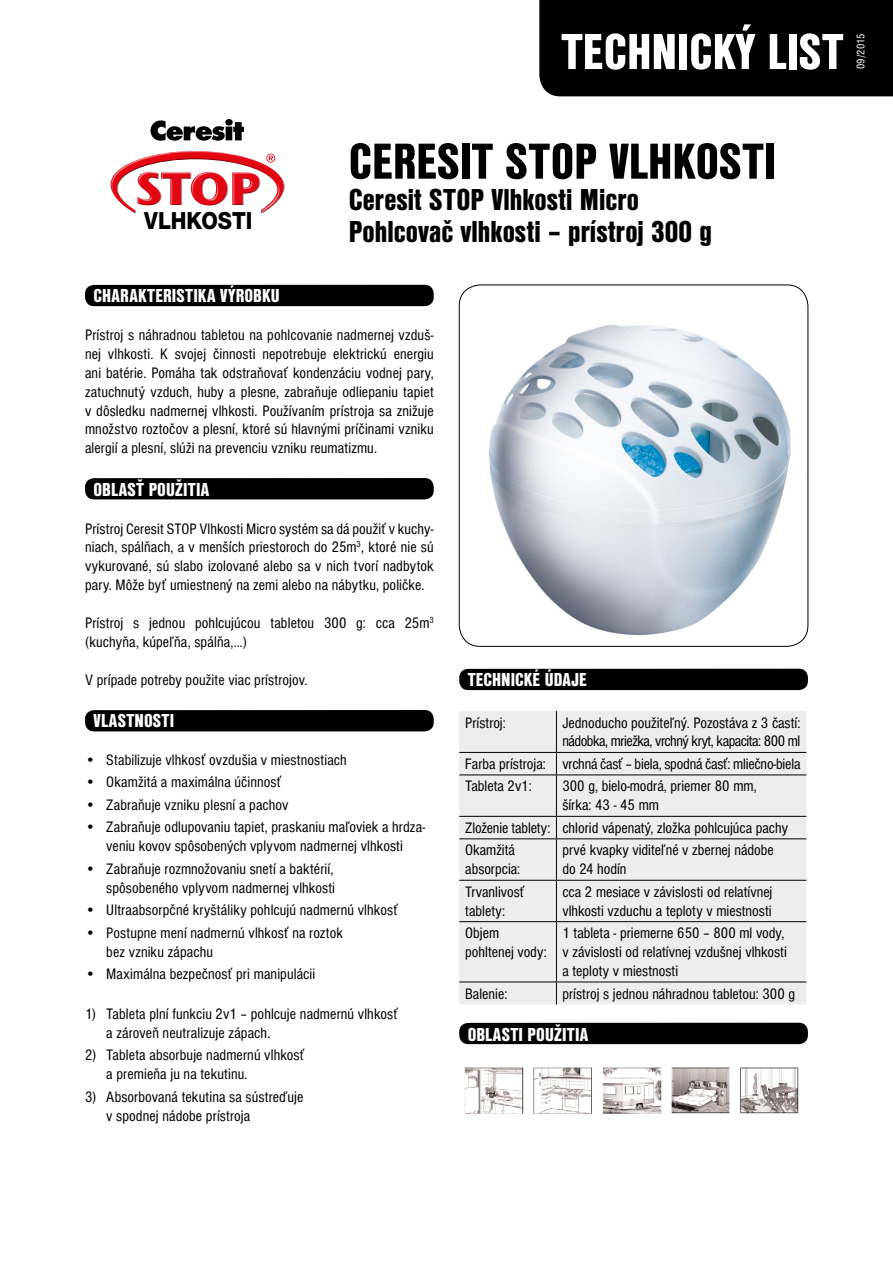
<style>
.page{position:relative;width:893px;height:1263px;background:#fff}
.page>*{position:absolute;margin:0;border:0;box-sizing:border-box;transform-origin:0 0}
.t1{font:52.5px "Nimbus Sans DOT Blac Cond";color:#000}
.t2{font:52.5px "Nimbus Sans DOT Blac Cond";color:#fff}
.t3{font:31.5px/31.5px "Nimbus Sans DOT Blac Cond";color:#000}
.t4{font:800 23.7px "Helvetica Neue CE";color:#000;scale:.9 1}
.t5{font:19.5px "Nimbus Sans DOT Blac Cond";letter-spacing:.01em;color:#fff}
.t6{font:condensed 15.75px/18.9px "Nimbus Sans DOT";letter-spacing:.005em;color:#000}
.t7{font:condensed 11.4px "Nimbus Sans DOT";letter-spacing:-.015em;color:#fff}
</style>
<div class="page">
<div style="left:85px;top:285px;width:349px;height:21px;background:#000;border-radius:9px"></div>
<div style="left:459px;top:669px;width:349px;height:21px;background:#000;border-radius:9px"></div>
<div style="left:459px;top:1023px;width:349px;height:21px;background:#000;border-radius:9px"></div>
<div style="left:85px;top:478px;width:349px;height:21px;background:#000;border-radius:9px"></div>
<div style="left:85px;top:710px;width:349px;height:21px;background:#000;border-radius:9px"></div>
<div style="left:539px;top:0;width:354px;height:96px;background:#000"></div>
<div style="left:459px;top:711px;width:347px;height:293px;background:#ededed"></div>
<hr style="left:556px;top:711px;width:1px;height:41px;background:#000">
<hr style="left:459px;top:752px;width:97px;height:1px;background:#000">
<hr style="left:556px;top:752px;width:250px;height:1px;background:#000">
<svg style="left:556px;top:753px;width:1px;height:21px"></svg>
<hr style="left:459px;top:774px;width:97px;height:1px;background:#000">
<hr style="left:556px;top:774px;width:250px;height:1px;background:#000">
<hr style="left:556px;top:775px;width:1px;height:41px;background:#000">
<hr style="left:459px;top:816px;width:97px;height:1px;background:#000">
<hr style="left:556px;top:816px;width:250px;height:1px;background:#000">
<svg style="left:556px;top:817px;width:1px;height:21px"></svg>
<hr style="left:459px;top:838px;width:97px;height:1px;background:#000">
<hr style="left:556px;top:838px;width:250px;height:1px;background:#000">
<hr style="left:556px;top:839px;width:1px;height:41px;background:#000">
<hr style="left:459px;top:880px;width:97px;height:1px;background:#000">
<hr style="left:556px;top:880px;width:250px;height:1px;background:#000">
<hr style="left:556px;top:881px;width:1px;height:40px;background:#000">
<hr style="left:459px;top:921px;width:97px;height:1px;background:#000">
<hr style="left:556px;top:921px;width:250px;height:1px;background:#000">
<hr style="left:556px;top:922px;width:1px;height:59px;background:#000">
<hr style="left:459px;top:981px;width:97px;height:1px;background:#000">
<hr style="left:556px;top:981px;width:250px;height:1px;background:#000">
<svg style="left:556px;top:982px;width:1px;height:22px"></svg>
<img style="left:459px;top:285px;width:349px;height:361px">
<div style="left:459px;top:285px;width:349px;height:362px;border:1px solid #000;border-radius:21px"></div>
<svg style="left:150px;top:119px;width:94px;height:22px"></svg>
<img style="left:111px;top:151px;width:174px;height:62px">
<img style="left:464px;top:1067px;width:335px;height:47px">
<h1 class="t2" style="left:561px;top:22px;width:284px">TECHNICKÝ LIST</h1>
<p class="t7" style="left:855px;top:69px;width:37px;rotate:-90deg">09/2015</p>
<h3 class="t4" style="left:144px;top:206px;width:122px">VLHKOSTI</h3>
<h1 class="t1" style="left:349px;top:131px;width:429px">CERESIT STOP VLHKOSTI</h1>
<h2 class="t3" style="left:349px;top:184px;width:365px">Ceresit STOP Vlhkosti Micro<br>Pohlcovač vlhkosti – prístroj 300 g</h2>
<p class="t5" style="left:94px;top:285px;width:188px">CHARAKTERISTIKA VÝROBKU</p>
<p class="t6" style="left:85px;top:326px;width:350px;text-align:justify">Prístroj s náhradnou tabletou na pohlcovanie nadmernej vzduš&shy;nej vlhkosti. K svojej činnosti nepotrebuje elektrickú energiu ani batérie. Pomáha tak odstraňovať kondenzáciu vodnej pary, zatuchnutý vzduch, huby a plesne, zabraňuje odliepaniu tapiet v dôsledku nadmernej vlhkosti. Používaním prístroja sa znižuje množstvo roztočov a plesní, ktoré sú hlavnými príčinami vzniku alergií a plesní, slúži na prevenciu vzniku reumatizmu.</p>
<p class="t5" style="left:94px;top:478px;width:117px">OBLASŤ POUŽITIA</p>
<p class="t6" style="left:85px;top:519px;width:350px;text-align:justify">Prístroj Ceresit STOP Vlhkosti Micro systém sa dá použiť v kuchy&shy;niach, spálňach, a v menších priestoroch do 25m<sup>3</sup>, ktoré nie sú vykurované, sú slabo izolované alebo sa v nich tvorí nadbytok pary. Môže byť umiestnený na zemi alebo na nábytku, poličke.</p>
<p class="t6" style="left:85px;top:614px;width:350px">Prístroj s jednou pohlcujúcou tabletou 300 g: cca 25m<sup>3 </sup>(kuchyňa, kúpeľňa, spálňa,...)</p>
<p class="t6" style="left:85px;top:670px;width:224px">V prípade potreby použite viac prístrojov.</p>
<p class="t5" style="left:94px;top:709px;width:82px">VLASTNOSTI</p>
<p class="t6" style="left:85px;top:750px;width:263px">• Stabilizuje vlhkosť ovzdušia v miestnostiach</p>
<p class="t6" style="left:85px;top:773px;width:198px">• Okamžitá a maximálna účinnosť</p>
<p class="t6" style="left:85px;top:795px;width:205px">• Zabraňuje vzniku plesní a pachov</p>
<p class="t6" style="left:85px;top:818px;width:342px;text-align:center">• Zabraňuje odlupovaniu tapiet, praskaniu maľoviek a hrdza&shy;veniu kovov spôsobených vplyvom nadmernej vlhkosti</p>
<p class="t6" style="left:85px;top:859px;width:252px;text-align:right">• Zabraňuje rozmnožovaniu snetí a baktérií, spôsobeného vplyvom nadmernej vlhkosti</p>
<p class="t6" style="left:85px;top:901px;width:314px">• Ultraabsorpčné kryštáliky pohlcujú nadmernú vlhkosť</p>
<p class="t6" style="left:106px;top:923px;width:238px;text-indent:-21px">• Postupne mení nadmernú vlhkosť na roztok bez vzniku zápachu</p>
<p class="t6" style="left:85px;top:965px;width:232px">• Maximálna bezpečnosť pri manipulácii</p>
<p class="t6" style="left:106px;top:1005px;width:293px;text-indent:-21px">1) Tableta plní funkciu 2v1 – pohlcuje nadmernú vlhkosť a zároveň neutralizuje zápach.</p>
<p class="t6" style="left:106px;top:1046px;width:200px;text-indent:-21px">2) Tableta absorbuje nadmernú vlhkosť a premieňa ju na tekutinu.</p>
<p class="t6" style="left:106px;top:1087px;width:199px;text-indent:-21px">3) Absorbovaná tekutina sa sústreďuje v spodnej nádobe prístroja</p>
<p class="t5" style="left:468px;top:668px;width:121px">TECHNICKÉ ÚDAJE</p>
<p class="t6" style="left:465px;top:713px;width:42px">Prístroj:</p>
<p class="t6" style="left:562px;top:713px;width:239px">Jednoducho použiteľný. Pozostáva z 3 častí: nádobka, mriežka, vrchný kryt, kapacita: 800 ml</p>
<p class="t6" style="left:465px;top:753px;width:337px;line-height:22.5px">Farba prístroja: vrchná časť – biela, spodná časť: mliečno-biela<br>Tableta 2v1:</p>
<p class="t6" style="left:562px;top:777px;width:196px">300 g, bielo-modrá, priemer 80 mm, šírka: 43 - 45 mm</p>
<p class="t6" style="left:465px;top:817px;width:324px;line-height:22.5px">Zloženie tablety: chlorid vápenatý, zložka pohlcujúca pachy<br>Okamžitá</p>
<p class="t6" style="left:465px;top:860px;width:57px">absorpcia:</p>
<p class="t6" style="left:562px;top:841px;width:213px">prvé kvapky viditeľné v zbernej nádobe do 24 hodín</p>
<p class="t6" style="left:465px;top:882px;width:61px">Trvanlivosť tablety:</p>
<p class="t6" style="left:562px;top:882px;width:212px">cca 2 mesiace v závislosti od relatívnej vlhkosti vzduchu a teploty v miestnosti</p>
<p class="t6" style="left:465px;top:924px;width:83px">Objem pohltenej vody:</p>
<p class="t6" style="left:562px;top:924px;width:226px">1 tableta - priemerne 650 – 800 ml vody, v závislosti od relatívnej vzdušnej vlhkosti a teploty v miestnosti</p>
<p class="t6" style="left:465px;top:984px;width:44px">Balenie:</p>
<p class="t6" style="left:562px;top:984px;width:234px">prístroj s jednou náhradnou tabletou: 300 g</p>
<p class="t5" style="left:468px;top:1023px;width:122px">OBLASTI POUŽITIA</p>
</div>
